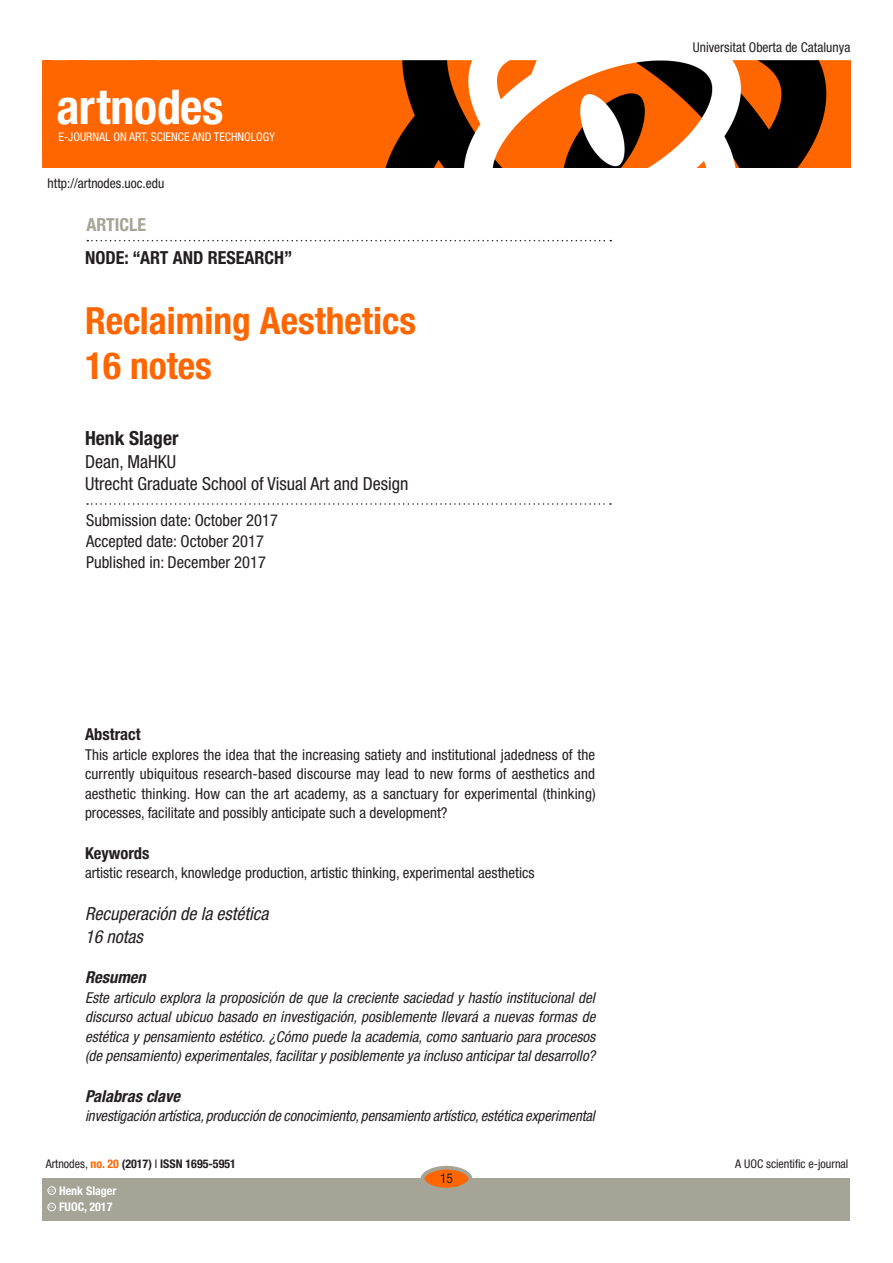
<style>
.page{position:relative;width:893px;height:1263px;background:#fff}
.page>*{position:absolute;margin:0;border:0;box-sizing:border-box;transform-origin:0 0}
.t1{font:700 condensed 48px "Helvetica Neue LT Std";letter-spacing:-.005em;color:#fff}
.Titol_article__no_ca{font:700 condensed 37.5px "Helvetica Neue LT Std";color:#f60}
.inici_Noms_autors{font:700 condensed 19.5px "Helvetica Neue LT Std";color:#231f20}
.inici_Dades_autors{font:condensed 18px "Helvetica Neue LT Std";color:#231f20}
.titol_resum{font:italic condensed 18px "Helvetica Neue LT Std";color:#231f20}
.Titol_nodo{font:700 condensed 18px "Helvetica Neue LT Std";color:#231f20}
.Titol_nodo-2{font:700 condensed 18px "Helvetica Neue LT Std";color:#a6a397}
.inici_Dates{font:condensed 16.5px "Helvetica Neue LT Std";color:#231f20}
.subtitols_resums{font:italic 700 condensed 16.5px "Helvetica Neue LT Std";color:#231f20}
.subtitols_resums-2{font:700 condensed 16.5px "Helvetica Neue LT Std";color:#231f20}
.text_general_primerp{font:italic condensed 15px/19.5px "Helvetica Neue LT Std";letter-spacing:-.005em;color:#231f20;text-align:justify}
.text_general_primerp-2{font:condensed 15px/19.5px "Helvetica Neue LT Std";color:#231f20;text-align:justify}
.t2{font:condensed 13.5px "Helvetica Neue LT Std";color:#231f20}
.t3{font:condensed 12px "Helvetica Neue LT Std";color:#fff}
.t4{font:700 condensed 12px "Helvetica Neue LT Std";color:#231f20}
.t5{font:condensed 12px "Helvetica Neue LT Std";color:#231f20}
.t6{font:700 condensed 12px "Helvetica Neue LT Std";color:#fff}
.t7{font:600 3.9px "Adobe Caslon Pro";color:#fff}
.s1{font-weight:400}
.s2{color:#f60}
</style>
<div class="page">
<img style="left:43px;top:61px;width:807px;height:106px">
<div style="left:43px;top:1178px;width:807px;height:42px;background:#a6a397"></div>
<div style="left:422px;top:1168px;width:48px;height:21px;background:#f60;border-radius:50%"></div>
<div style="left:421px;top:1166px;width:51px;height:25px;border:4px solid #a6a397;border-radius:50%"></div>
<div style="left:48px;top:1203px;width:8px;height:8px;border:1px solid #fff;border-radius:50%"></div>
<div style="left:48px;top:1186px;width:8px;height:8px;border:1px solid #fff;border-radius:50%"></div>
<svg style="left:87px;top:240px;width:524px;height:1px"></svg>
<svg style="left:87px;top:503px;width:524px;height:2px"></svg>
<p class="t1" style="left:56px;top:77px;width:169px">artnodes</p>
<p class="t3" style="left:58px;top:129px;width:218px">E-JOURNAL ON ART, SCIENCE AND TECHNOLOGY</p>
<p class="t2" style="left:48px;top:176px;width:118px">http://artnodes.uoc.edu</p>
<p class="Titol_nodo-2" style="left:87px;top:214px;width:61px">ARTICLE</p>
<p class="Titol_nodo" style="left:85px;top:246px;width:209px">NODE: “ART AND RESEARCH”</p>
<p class="Titol_article__no_ca" style="left:85px;top:298px;width:332px">Reclaiming Aesthetics</p>
<p class="Titol_article__no_ca" style="left:85px;top:343px;width:128px">16 notes</p>
<p class="inici_Noms_autors" style="left:85px;top:426px;width:95px">Henk Slager</p>
<p class="inici_Dades_autors" style="left:85px;top:451px;width:92px">Dean, MaHKU</p>
<p class="inici_Dades_autors" style="left:85px;top:473px;width:325px">Utrecht Graduate School of Visual Art and Design</p>
<p class="inici_Dates" style="left:86px;top:511px;width:193px">Submission date: October 2017</p>
<p class="inici_Dates" style="left:86px;top:532px;width:179px">Accepted date: October 2017</p>
<p class="inici_Dates" style="left:86px;top:553px;width:181px">Published in: December 2017</p>
<p class="subtitols_resums-2" style="left:85px;top:724px;width:57px">Abstract</p>
<p class="text_general_primerp-2" style="left:85px;top:745px;width:512px">This article explores the idea that the increasing satiety and institutional jadedness of the currently ubiquitous research-based discourse may lead to new forms of aesthetics and aesthetic thinking. How can the art academy, as a sanctuary for experimental (thinking) processes, facilitate and possibly anticipate such a development?</p>
<p class="subtitols_resums-2" style="left:85px;top:843px;width:66px">Keywords</p>
<p class="text_general_primerp-2" style="left:85px;top:863px;width:451px">artistic research, knowledge production, artistic thinking, experimental aesthetics</p>
<p class="titol_resum" style="left:85px;top:903px;width:185px">Recuperación de la estética</p>
<p class="titol_resum" style="left:85px;top:926px;width:59px">16 notas</p>
<p class="subtitols_resums" style="left:85px;top:967px;width:62px">Resumen</p>
<p class="text_general_primerp" style="left:85px;top:988px;width:512px">Este articulo explora la proposición de que la creciente saciedad y hastío institucional del discurso actual ubicuo basado en investigación, posiblemente llevará a nuevas formas de estética y pensamiento estético. ¿Cómo puede la academia, como santuario para procesos (de pensamiento) experimentales, facilitar y posiblemente ya incluso anticipar tal desarrollo?</p>
<p class="subtitols_resums" style="left:85px;top:1086px;width:97px">Palabras clave</p>
<p class="text_general_primerp" style="left:85px;top:1107px;width:511px">investigación artística, producción de conocimiento, pensamiento artístico, estética experimental</p>
<p class="t4" style="left:46px;top:1157px;width:192px"><span class="s1">Artnodes,</span> <span class="s2">no. 20</span> (2017) <span class="s1">I</span> ISSN 1695-5951</p>
<p class="t7" style="left:49px;top:1205px;width:7px">CC</p>
<p class="t6" style="left:59px;top:1200px;width:55px">FUOC, 2017</p>
<p class="t6" style="left:59px;top:1183px;width:59px">Henk Slager</p>
<p class="t7" style="left:49px;top:1188px;width:7px">CC</p>
<p class="t2" style="left:440px;top:1171px;width:14px">15</p>
<p class="t2" style="left:693px;top:40px;width:159px">Universitat Oberta de Catalunya</p>
<p class="t5" style="left:735px;top:1157px;width:115px">A UOC scientific e-journal</p>
</div>
